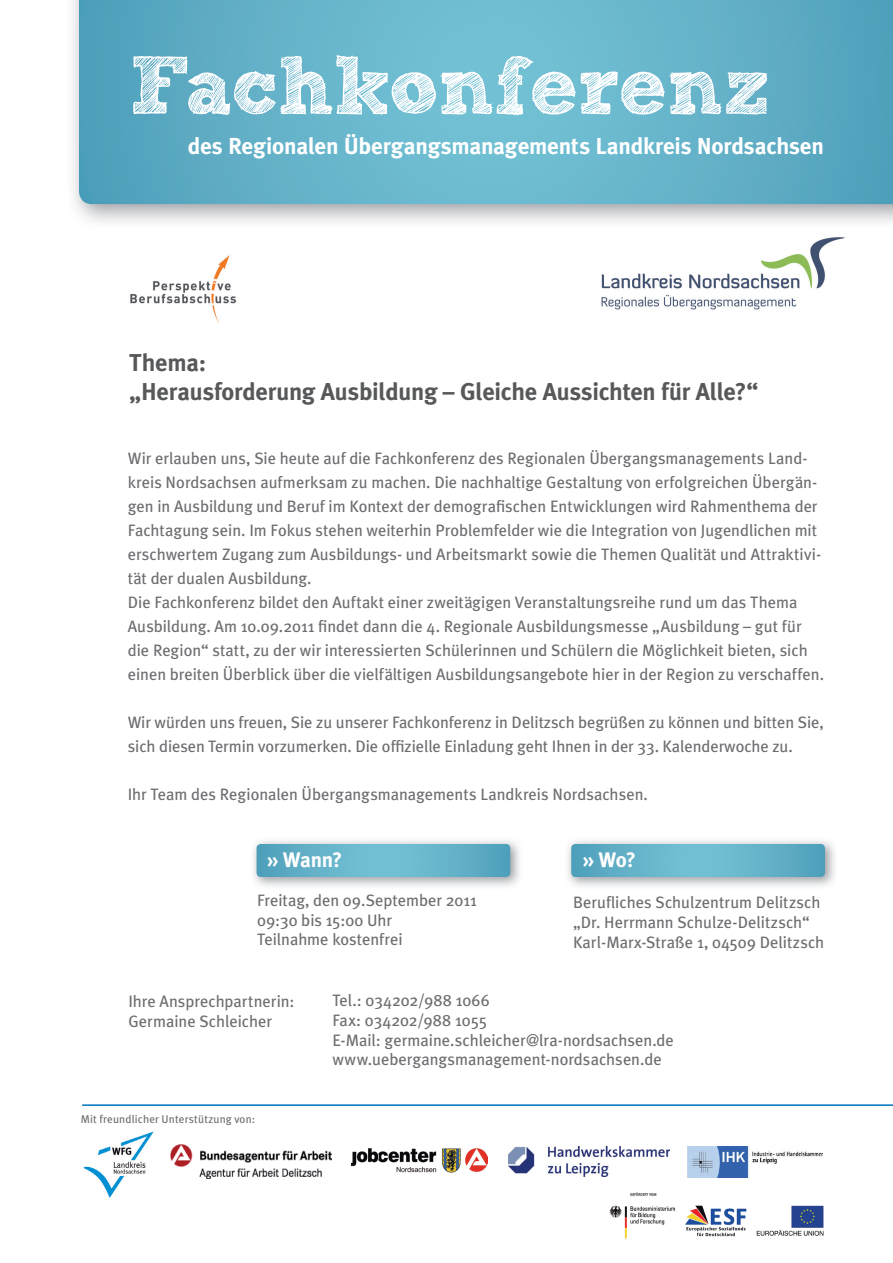
<style>
.page{position:relative;width:893px;height:1263px;background:#fff}
.page>*{position:absolute;margin:0;border:0;box-sizing:border-box;transform-origin:0 0}
.t1{font:82.65px "Sketch Rockwell";letter-spacing:-.02em;color:#fff}
.t2{font:700 24.3px/29.2px "Meta Plus";letter-spacing:-.01em;color:#57585a}
.t3{font:700 23.1px "Meta Plus";letter-spacing:-.01em;color:#fff}
.t4{font:700 21px "Meta Plus";letter-spacing:-.02em;color:#fff}
.t5{font:16.5px/24px "Meta Plus";letter-spacing:-.005em;color:#6c6d70}
.t6{font:11.25px "Meta Plus";letter-spacing:.015em;color:#6c6d70}
</style>
<div class="page">
<img style="left:253px;top:840px;width:267px;height:46px">
<svg style="left:257px;top:844px;width:253px;height:33px;background:#63b2c8"></svg>
<img style="left:567px;top:840px;width:268px;height:46px">
<svg style="left:571px;top:844px;width:254px;height:33px;background:#63b2c8"></svg>
<svg style="left:79px;top:0;width:814px;height:204px;background:#63b1c8"></svg>
<hr style="left:82px;top:1104px;width:811px;height:2px;background:#0072bc">
<img style="left:130px;top:255px;width:107px;height:68px">
<img style="left:609px;top:1192px;width:215px;height:47px">
<img style="left:83px;top:1131px;width:71px;height:67px">
<img style="left:687px;top:1146px;width:136px;height:31px">
<img style="left:352px;top:1148px;width:135px;height:25px">
<img style="left:170px;top:1144px;width:162px;height:34px">
<img style="left:508px;top:1146px;width:162px;height:31px">
<img style="left:601px;top:237px;width:244px;height:73px">
<h1 class="t1" style="left:129px;top:40px;width:643px">Fachkonferenz</h1>
<h3 class="t3" style="left:188px;top:133px;width:638px">des Regionalen Übergangsmanagements Landkreis Nordsachsen</h3>
<h2 class="t2" style="left:129px;top:348px;width:631px">Thema:<br>„Herausforderung Ausbildung – Gleiche Aussichten für Alle?“</h2>
<p class="t5" style="left:128px;top:446px;width:698px">Wir erlauben uns, Sie heute auf die Fachkonferenz des Regionalen Übergangsmanagements Land&shy;kreis Nordsachsen aufmerksam zu machen. Die nachhaltige Gestaltung von erfolgreichen Übergän&shy;gen in Ausbildung und Beruf im Kontext der demografischen Entwicklungen wird Rahmenthema der Fachtagung sein. Im Fokus stehen weiterhin Problemfelder wie die Integration von Jugendlichen mit erschwertem Zugang zum Ausbildungs- und Arbeitsmarkt sowie die Themen Qualität und Attraktivi&shy;tät der dualen Ausbildung.<br>Die Fachkonferenz bildet den Auftakt einer zweitägigen Veranstaltungsreihe rund um das Thema Ausbildung. Am 10.09.2011 findet dann die 4. Regionale Ausbildungsmesse „Ausbildung – gut für die Region“ statt, zu der wir interessierten Schülerinnen und Schülern die Möglichkeit bieten, sich einen breiten Überblick über die vielfältigen Ausbildungsangebote hier in der Region zu verschaffen.</p>
<p class="t5" style="left:128px;top:710px;width:697px">Wir würden uns freuen, Sie zu unserer Fachkonferenz in Delitzsch begrüßen zu können und bitten Sie, sich diesen Termin vorzumerken. Die offizielle Einladung geht Ihnen in der 33. Kalenderwoche zu.</p>
<p class="t5" style="left:128px;top:782px;width:522px">Ihr Team des Regionalen Übergangsmanagements Landkreis Nordsachsen.</p>
<p class="t4" style="left:267px;top:848px;width:77px">» Wann?</p>
<p class="t4" style="left:582px;top:848px;width:55px">» Wo?</p>
<p class="t5" style="left:573px;top:892px;width:253px;line-height:19.8px">Berufliches Schulzentrum Delitzsch „Dr. Herrmann Schulze-Delitzsch“<br>Karl-Marx-Straße 1, 04509 Delitzsch</p>
<p class="t5" style="left:257px;top:890px;width:221px;line-height:19.8px">Freitag, den 09.September 2011<br>09:30 bis 15:00 Uhr<br>Teilnahme kostenfrei</p>
<p class="t5" style="left:128px;top:991px;width:167px;line-height:19.8px">Ihre Ansprechpartnerin:<br>Germaine Schleicher</p>
<p class="t6" style="left:81px;top:1112px;width:176px">Mit freundlicher Unterstützung von:</p>
<p class="t5" style="left:332px;top:990px;width:343px;line-height:19.8px">Tel.: 034202/988 1066<br>Fax: 034202/988 1055<br>E-Mail: germaine.schleicher@lra-nordsachsen.de www.uebergangsmanagement-nordsachsen.de</p>
</div>
